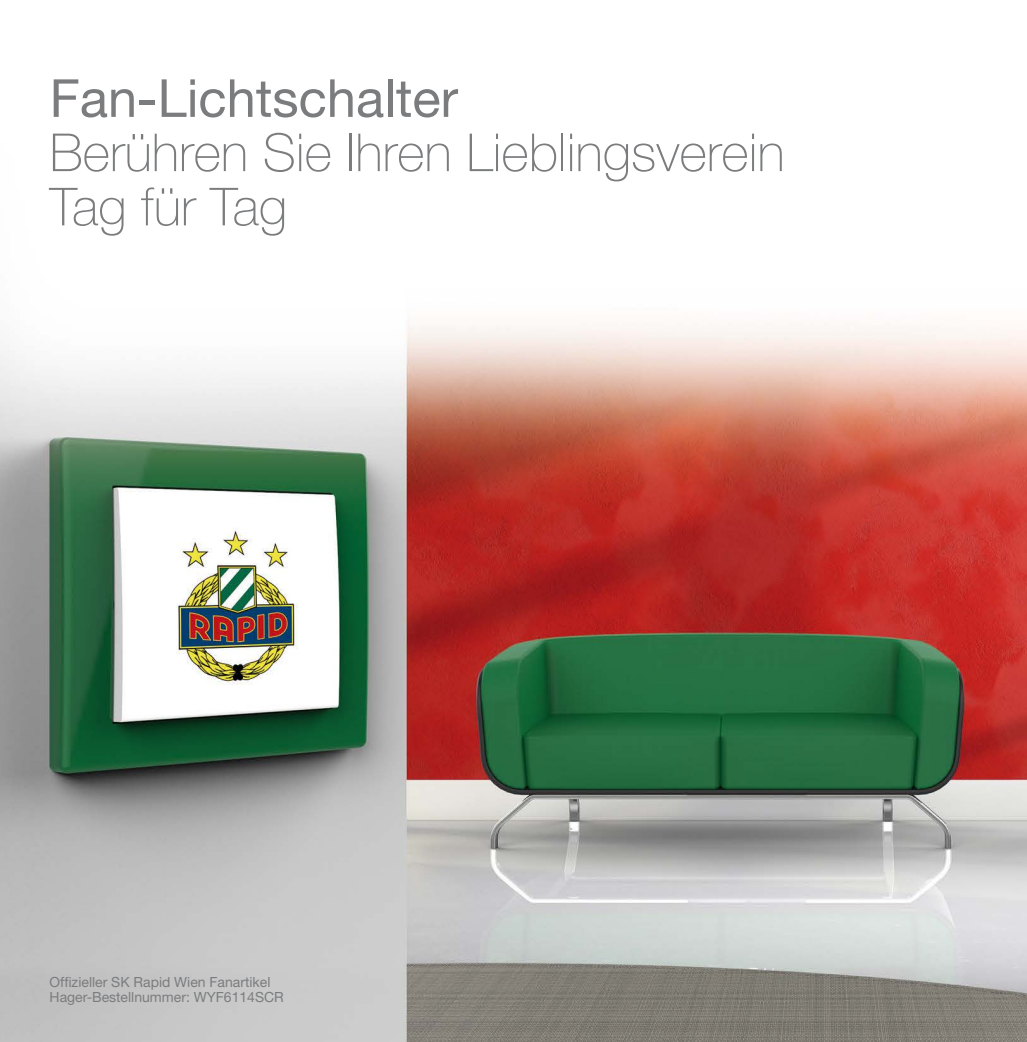
<style>
.page{position:relative;width:1027px;height:1042px;background:#fff}
.page>*{position:absolute;margin:0;border:0;box-sizing:border-box;transform-origin:0 0}
.t1{font:100 52.5px/54.2px "Helvetica Neue LT Pro";color:#7b7c7e}
.t2{font:52.5px "Helvetica Neue LT Pro";color:#7b7c7e}
.t3{font:14px/15.8px "Helvetica Neue LT Pro";color:#7b7c7e}
</style>
<div class="page">
<img style="left:0;top:323px;width:1027px;height:719px">
<h1 class="t2" style="left:50px;top:67px;width:410px">Fan-Lichtschalter</h1>
<h1 class="t1" style="left:50px;top:125px;width:737px">Berühren Sie Ihren Lieblingsverein<br>Tag für Tag</h1>
<p class="t3" style="left:50px;top:973px;width:236px">Offizieller SK Rapid Wien Fanartikel<br>Hager-Bestellnummer: WYF6114SCR</p>
</div>
